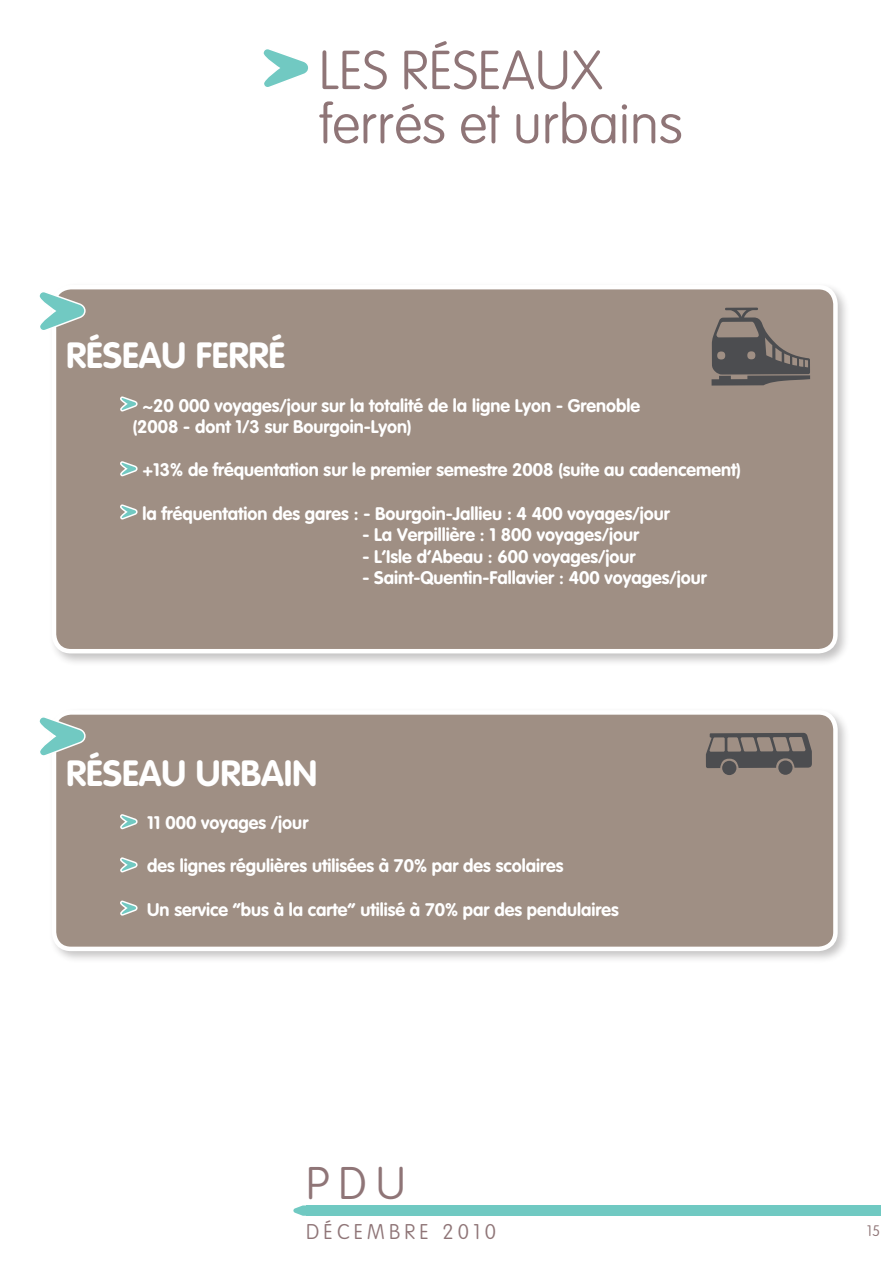
<style>
.page{position:relative;width:893px;height:1263px;background:#fff}
.page>*{position:absolute;margin:0;border:0;box-sizing:border-box;transform-origin:0 0}
.t1{font:100 54px/54px "VAG Rounded";color:#8f7577}
.t2{font:100 45px "VAG Rounded";color:#8f7577}
.t3{font:700 36px "VAG Rounded";color:#fff}
.t4{font:100 21px "VAG Rounded";letter-spacing:.2em;color:#8f7577}
.t5{font:700 18px/21.6px "VAG Rounded";color:#fff}
.t6{font:100 15px "VAG Rounded";color:#8f7577}
</style>
<div class="page">
<svg style="left:263px;top:49px;width:45px;height:38px"></svg>
<div style="left:306px;top:1205px;width:574px;height:10px;background:#70c9c2"></div>
<svg style="left:293px;top:1205px;width:137px;height:11px"></svg>
<div style="left:48px;top:281px;width:802px;height:385px;background:#231f20;opacity:.27"></div>
<div style="left:54px;top:287px;width:781px;height:364px;background:#9f8f84;border-radius:17px"></div>
<svg style="left:120px;top:396px;width:18px;height:16px"></svg>
<svg style="left:120px;top:461px;width:18px;height:16px"></svg>
<svg style="left:120px;top:504px;width:18px;height:16px"></svg>
<div style="left:52px;top:285px;width:786px;height:368px;border:4px solid #fff;border-radius:17px"></div>
<div style="left:48px;top:706px;width:802px;height:258px;background:#231f20;opacity:.27"></div>
<div style="left:54px;top:712px;width:781px;height:237px;background:#9f8f84;border-radius:17px"></div>
<svg style="left:120px;top:814px;width:18px;height:16px"></svg>
<svg style="left:120px;top:857px;width:18px;height:16px"></svg>
<svg style="left:120px;top:900px;width:18px;height:16px"></svg>
<div style="left:52px;top:710px;width:786px;height:241px;border:4px solid #fff;border-radius:17px"></div>
<svg style="left:39px;top:290px;width:47px;height:42px"></svg>
<svg style="left:39px;top:715px;width:47px;height:43px"></svg>
<svg style="left:711px;top:308px;width:99px;height:78px"></svg>
<svg style="left:706px;top:733px;width:106px;height:42px"></svg>
<h1 class="t1" style="left:319px;top:43px;width:365px">LES RÉSEAUX ferrés et urbains</h1>
<h3 class="t3" style="left:66px;top:334px;width:221px">RÉSEAU FERRÉ</h3>
<p class="t5" style="left:133px;top:394px;width:509px;text-indent:10px">~20 000 voyages/jour sur la totalité de la ligne Lyon - Grenoble (2008 - dont 1/3 sur Bourgoin-Lyon)</p>
<p class="t5" style="left:142px;top:459px;width:600px">+13% de fréquentation sur le premier semestre 2008 (suite au cadencement)</p>
<p class="t5" style="left:142px;top:502px;width:529px">la fréquentation des gares : - Bourgoin-Jallieu : 4 400 voyages/jour</p>
<p class="t5" style="left:362px;top:524px;width:278px">- La Verpillière : 1 800 voyages/jour</p>
<p class="t5" style="left:362px;top:545px;width:275px">- L’Isle d’Abeau : 600 voyages/jour</p>
<p class="t5" style="left:362px;top:567px;width:346px">- Saint-Quentin-Fallavier : 400 voyages/jour</p>
<h3 class="t3" style="left:66px;top:752px;width:252px">RÉSEAU URBAIN</h3>
<p class="t5" style="left:147px;top:812px;width:163px">11 000 voyages /jour</p>
<p class="t5" style="left:147px;top:855px;width:418px">des lignes régulières utilisées à 70% par des scolaires</p>
<p class="t5" style="left:147px;top:898px;width:473px">Un service “bus à la carte” utilisé à 70% par des pendulaires</p>
<h2 class="t2" style="left:306px;top:1157px;width:101px">PDU</h2>
<p class="t4" style="left:306px;top:1219px;width:191px">DÉCEMBRE 2010</p>
<p class="t6" style="left:867px;top:1222px;width:15px">15</p>
</div>
